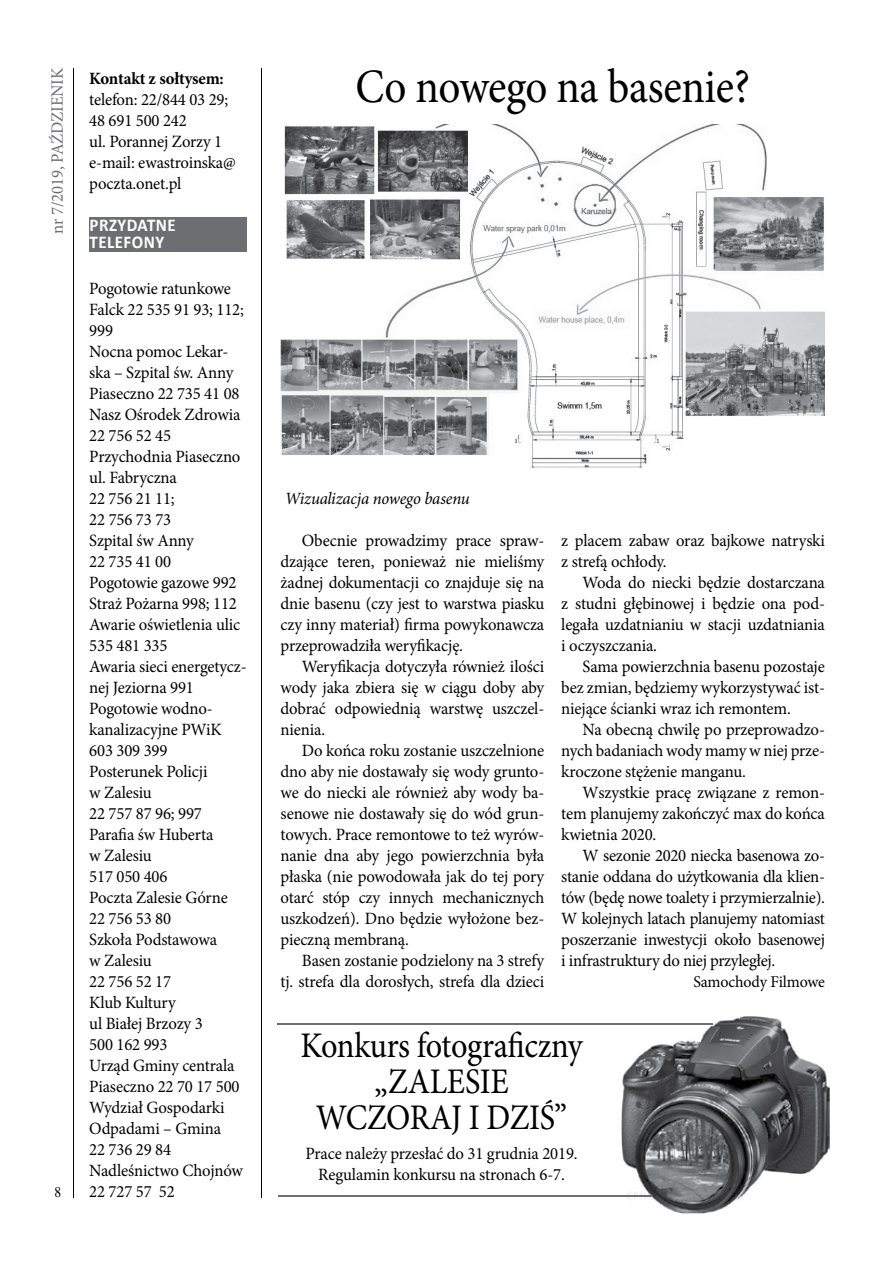
<style>
.page{position:relative;width:893px;height:1263px;background:#fff}
.page>*{position:absolute;margin:0;border:0;box-sizing:border-box;transform-origin:0 0}
.t1{font:48px "Minion Pro";letter-spacing:-.01em;color:#000;scale:.9 1}
.t2{font:36px/36px "Minion Pro";letter-spacing:-.01em;color:#000;text-align:center;scale:.9 1}
.t3{font:700 18px/16.5px "Calibri";letter-spacing:.03em;color:#fff;scale:.94 1}
.t4{font:17.25px/21px "Minion Pro";letter-spacing:-.01em;color:#000;text-align:justify}
.t5{font:italic 17.25px "Minion Pro";letter-spacing:-.015em;color:#000}
.t6{font:17.25px "Minion Pro";letter-spacing:-.01em;color:#6d6e71}
.t7{font:700 17.25px "Minion Pro";letter-spacing:-.015em;color:#000}
.t8{font:16.5px "Minion Pro";letter-spacing:-.015em;color:#000}
.t9{font:15px "Times CE Medium";color:#000;scale:.9 1}
</style>
<div class="page">
<hr style="left:73px;top:68px;width:1px;height:1129px;background:#000">
<div style="left:89px;top:217px;width:158px;height:18px;background:#6d6e71"></div>
<div style="left:89px;top:234px;width:158px;height:18px;background:#6d6e71"></div>
<hr style="left:261px;top:68px;width:1px;height:1129px;background:#000">
<img style="left:281px;top:125px;width:544px;height:343px">
<img style="left:622px;top:1016px;width:208px;height:197px">
<hr style="left:277px;top:1023px;width:345px;height:1px;background:#6d6f71">
<img style="left:622px;top:1023px;width:90px;height:1px">
<hr style="left:278px;top:1195px;width:344px;height:2px;background:#6d6f71">
<img style="left:622px;top:1195px;width:30px;height:2px">
<p class="t6" style="left:46px;top:234px;width:167px;rotate:-90deg">nr 7/2019, PAŹDZIENIK</p>
<p class="t9" style="left:54px;top:1183px;width:9px">8</p>
<p class="t7" style="left:89px;top:66px;width:136px">Kontakt z sołtysem:</p>
<p class="t4" style="left:89px;top:89px;width:148px;text-align:left">telefon: 22/844 03 29;<br>48 691 500 242<br>ul. Porannej Zorzy 1 e-mail: ewastroinska@ poczta.onet.pl</p>
<p class="t3" style="left:90px;top:217px;width:93px">PRZYDATNE<br>TELEFONY</p>
<p class="t4" style="left:89px;top:278px;width:159px;text-align:left">Pogotowie ratunkowe<br>Falck 22 535 91 93; 112;<br>999<br>Nocna pomoc Lekar&shy;ska – Szpital św. Anny<br>Piaseczno 22 735 41 08<br>Nasz Ośrodek Zdrowia<br>22 756 52 45<br>Przychodnia Piaseczno ul. Fabryczna<br>22 756 21 11;<br>22 756 73 73<br>Szpital św Anny<br>22 735 41 00<br>Pogotowie gazowe 992<br>Straż Pożarna 998; 112<br>Awarie oświetlenia ulic<br>535 481 335<br>Awaria sieci energetycz&shy;nej Jeziorna 991<br>Pogotowie wodno&shy;kanalizacyjne PWiK<br>603 309 399<br>Posterunek Policji<br>w Zalesiu<br>22 757 87 96; 997<br>Parafia św Huberta<br>w Zalesiu<br>517 050 406<br>Poczta Zalesie Górne<br>22 756 53 80<br>Szkoła Podstawowa<br>w Zalesiu<br>22 756 52 17<br>Klub Kultury<br>ul Białej Brzozy 3<br>500 162 993<br>Urząd Gminy centrala<br>Piaseczno 22 70 17 500<br>Wydział Gospodarki<br>Odpadami – Gmina<br>22 736 29 84<br>Nadleśnictwo Chojnów<br>22 727 57 52</p>
<h1 class="t1" style="left:356px;top:55px;width:440px">Co nowego na basenie?</h1>
<p class="t5" style="left:285px;top:487px;width:186px">Wizualizacja nowego basenu</p>
<p class="t4" style="left:281px;top:530px;width:265px;text-indent:21px">Obecnie prowadzimy prace spraw&shy;dzające teren, ponieważ nie mieliśmy żadnej dokumentacji co znajduje się na dnie basenu (czy jest to warstwa piasku czy inny materiał) firma powykonawcza przeprowadziła weryfikację.</p>
<p class="t4" style="left:281px;top:656px;width:265px;text-indent:21px">Weryfikacja dotyczyła również ilości wody jaka zbiera się w ciągu doby aby dobrać odpowiednią warstwę uszczel&shy;nienia.</p>
<p class="t4" style="left:281px;top:740px;width:265px;text-indent:21px">Do końca roku zostanie uszczelnione dno aby nie dostawały się wody grunto&shy;we do niecki ale również aby wody ba&shy;senowe nie dostawały się do wód grun&shy;towych. Prace remontowe to też wyrów&shy;nanie dna aby jego powierzchnia była płaska (nie powodowała jak do tej pory otarć stóp czy innych mechanicznych uszkodzeń). Dno będzie wyłożone bez&shy;pieczną membraną.</p>
<p class="t4" style="left:281px;top:950px;width:265px;text-align:right">Basen zostanie podzielony na 3 strefy<br>tj. strefa dla dorosłych, strefa dla dzieci</p>
<p class="t4" style="left:561px;top:530px;width:265px">z placem zabaw oraz bajkowe natryski z strefą ochłody.</p>
<p class="t4" style="left:561px;top:572px;width:265px;text-indent:21px">Woda do niecki będzie dostarczana z studni głębinowej i będzie ona pod&shy;legała uzdatnianiu w stacji uzdatniania i oczyszczania.</p>
<p class="t4" style="left:561px;top:656px;width:265px;text-indent:21px">Sama powierzchnia basenu pozostaje bez zmian, będziemy wykorzystywać ist&shy;niejące ścianki wraz ich remontem.</p>
<p class="t4" style="left:561px;top:719px;width:265px;text-indent:21px">Na obecną chwilę po przeprowadzo&shy;nych badaniach wody mamy w niej prze&shy;kroczone stężenie manganu.</p>
<p class="t4" style="left:561px;top:782px;width:265px;text-indent:21px">Wszystkie pracę związane z remon&shy;tem planujemy zakończyć max do końca kwietnia 2020.</p>
<p class="t4" style="left:561px;top:845px;width:265px;text-indent:21px">W sezonie 2020 niecka basenowa zo&shy;stanie oddana do użytkowania dla klien&shy;tów (będę nowe toalety i przymierzalnie).<br>W kolejnych latach planujemy natomiast poszerzanie inwestycji około basenowej i infrastruktury do niej przyległej.</p>
<p class="t8" style="left:693px;top:971px;width:133px">Samochody Filmowe</p>
<h2 class="t2" style="left:300px;top:1027px;width:315px">Konkurs fotograficzny „ZALESIE<br>WCZORAJ I DZIŚ”</h2>
<p class="t4" style="left:305px;top:1143px;width:274px;text-align:center">Prace należy przesłać do 31 grudnia 2019.<br>Regulamin konkursu na stronach 6-7.</p>
</div>
